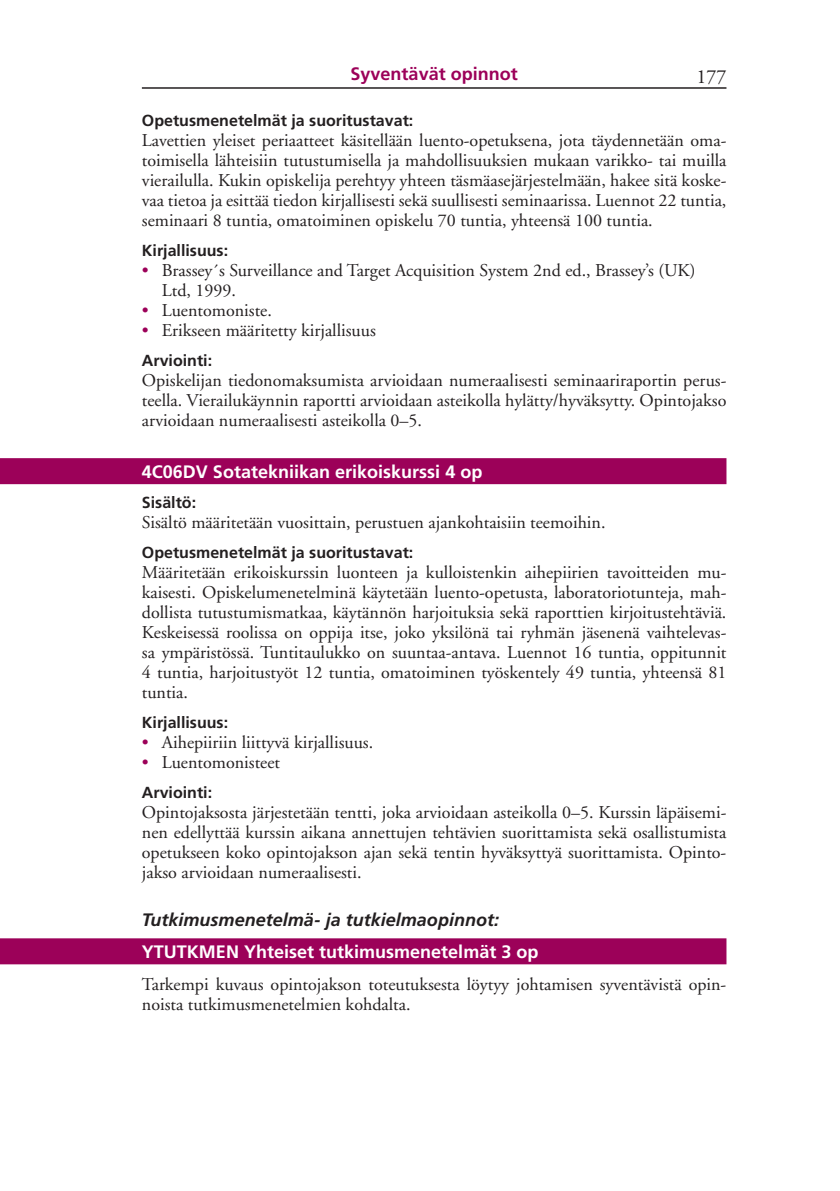
<style>
.page{position:relative;width:840px;height:1191px;background:#fff}
.page>*{position:absolute;margin:0;border:0;box-sizing:border-box;transform-origin:0 0}
.t1{font:20px "Adobe Garamond";color:#231f20}
.t2{font:18px/20px "Adobe Garamond";color:#231f20;text-align:justify}
.t3{font:700 18px "Frutiger";color:#fff}
.t4{font:italic 700 18px "Frutiger";color:#231f20}
.t5{font:700 18px "Frutiger";color:#9c0159}
.t6{font:700 16px "Frutiger";color:#231f20}
.s1{color:#9c0159}
</style>
<div class="page">
<hr style="left:142px;top:87px;width:584px;height:2px;background:#231f20">
<div style="left:0;top:458px;width:726px;height:26px;background:#9c0159"></div>
<div style="left:0;top:938px;width:726px;height:26px;background:#9c0159"></div>
<p class="t5" style="left:350px;top:63px;width:169px">Syventävät opinnot</p>
<p class="t1" style="left:696px;top:66px;width:31px">177</p>
<p class="t6" style="left:142px;top:111px;width:273px">Opetusmenetelmät ja suoritustavat:</p>
<p class="t2" style="left:142px;top:131px;width:585px">Lavettien yleiset periaatteet käsitellään luento-opetuksena, jota täydennetään oma&shy;toimisella lähteisiin tutustumisella ja mahdollisuuksien mukaan varikko- tai muilla vierailulla. Kukin opiskelija perehtyy yhteen täsmäasejärjestelmään, hakee sitä koske&shy;vaa tietoa ja esittää tiedon kirjallisesti sekä suullisesti seminaarissa. Luennot 22 tuntia, seminaari 8 tuntia, omatoiminen opiskelu 70 tuntia, yhteensä 100 tuntia.</p>
<p class="t6" style="left:142px;top:241px;width:88px">Kirjallisuus:</p>
<p class="t2" style="left:162px;top:261px;width:535px;text-indent:-20px"><span class="s1">•</span> Brassey´s Surveillance and Target Acquisition System 2nd ed., Brassey’s (UK)<br>Ltd, 1999.</p>
<p class="t2" style="left:142px;top:301px;width:131px"><span class="s1">•</span> Luentomoniste.</p>
<p class="t2" style="left:142px;top:321px;width:235px"><span class="s1">•</span> Erikseen määritetty kirjallisuus</p>
<p class="t6" style="left:142px;top:351px;width:72px">Arviointi:</p>
<p class="t2" style="left:142px;top:371px;width:585px">Opiskelijan tiedonomaksumista arvioidaan numeraalisesti seminaariraportin perus&shy;teella. Vierailukäynnin raportti arvioidaan asteikolla hylätty/hyväksytty. Opintojakso arvioidaan numeraalisesti asteikolla 0–5.</p>
<p class="t3" style="left:142px;top:461px;width:342px">4C06DV Sotatekniikan erikoiskurssi 4 op</p>
<p class="t6" style="left:142px;top:493px;width:56px">Sisältö:</p>
<p class="t2" style="left:142px;top:513px;width:465px">Sisältö määritetään vuosittain, perustuen ajankohtaisiin teemoihin.</p>
<p class="t6" style="left:142px;top:543px;width:273px">Opetusmenetelmät ja suoritustavat:</p>
<p class="t2" style="left:142px;top:563px;width:585px">Määritetään erikoiskurssin luonteen ja kulloistenkin aihepiirien tavoitteiden mu&shy;kaisesti. Opiskelumenetelminä käytetään luento-opetusta, laboratoriotunteja, mah&shy;dollista tutustumismatkaa, käytännön harjoituksia sekä raporttien kirjoitustehtäviä.<br>Keskeisessä roolissa on oppija itse, joko yksilönä tai ryhmän jäsenenä vaihtelevas&shy;sa ympäristössä. Tuntitaulukko on suuntaa-antava. Luennot 16 tuntia, oppitunnit 4 tuntia, harjoitustyöt 12 tuntia, omatoiminen työskentely 49 tuntia, yhteensä 81 tuntia.</p>
<p class="t6" style="left:142px;top:713px;width:88px">Kirjallisuus:</p>
<p class="t2" style="left:142px;top:733px;width:233px"><span class="s1">•</span> Aihepiiriin liittyvä kirjallisuus.</p>
<p class="t2" style="left:142px;top:753px;width:140px"><span class="s1">•</span> Luentomonisteet</p>
<p class="t6" style="left:142px;top:783px;width:72px">Arviointi:</p>
<p class="t2" style="left:142px;top:803px;width:585px">Opintojaksosta järjestetään tentti, joka arvioidaan asteikolla 0–5. Kurssin läpäisemi&shy;nen edellyttää kurssin aikana annettujen tehtävien suorittamista sekä osallistumista opetukseen koko opintojakson ajan sekä tentin hyväksyttyä suorittamista. Opinto&shy;jakso arvioidaan numeraalisesti.</p>
<p class="t4" style="left:142px;top:909px;width:358px">Tutkimusmenetelmä- ja tutkielmaopinnot:</p>
<p class="t3" style="left:142px;top:941px;width:398px">YTUTKMEN Yhteiset tutkimusmenetelmät 3 op</p>
<p class="t2" style="left:142px;top:975px;width:585px">Tarkempi kuvaus opintojakson toteutuksesta löytyy johtamisen syventävistä opin&shy;noista tutkimusmenetelmien kohdalta.</p>
</div>
